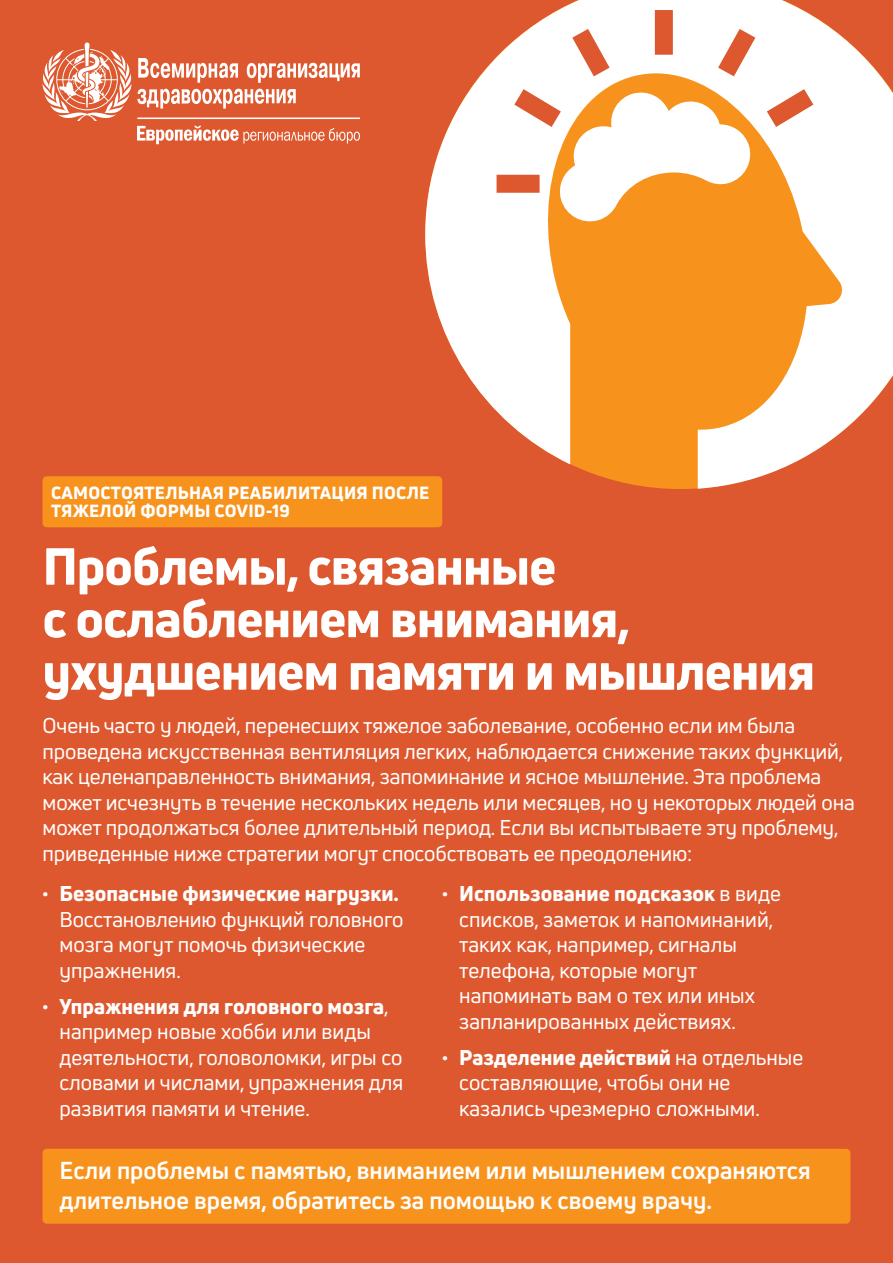
<style>
.page{position:relative;width:893px;height:1263px;background:#dd582e}
.page>*{position:absolute;margin:0;border:0;box-sizing:border-box;transform-origin:0 0}
.t1{font:800 51px/52.5px "Uni Neue";letter-spacing:-.015em;color:#fff}
.t2{font:700 24px/30px "Uni Neue";color:#fff}
.t3{font:21px/25.5px "Uni Neue";letter-spacing:-.005em;color:#fff}
.t4{font:800 17.25px/18px "Uni Neue";letter-spacing:.015em;color:#fff}
.s1{font-weight:900}
.s2{font-weight:800}
</style>
<div class="page">
<svg style="left:425px;top:29px;width:468px;height:460px"></svg>
<svg style="left:479px;top:0;width:354px;height:202px"></svg>
<svg style="left:557px;top:89px;width:197px;height:136px;background:#fbd2a2"></svg>
<div style="left:43px;top:1149px;width:807px;height:75px;background:#f7931d;border-radius:4px"></div>
<svg style="left:42px;top:43px;width:318px;height:101px"></svg>
<hr style="left:137px;top:118px;width:223px;height:1px;background:#fff">
<div style="left:43px;top:476px;width:399px;height:51px;background:#f7931d;border-radius:4px"></div>
<p class="t4" style="left:51px;top:483px;width:380px">САМОСТОЯТЕЛЬНАЯ РЕАБИЛИТАЦИЯ ПОСЛЕ<br>ТЯЖЕЛОЙ ФОРМЫ COVID-19</p>
<p class="t1" style="left:43px;top:539px;width:774px">Проблемы, связанные<br>с ослаблением внимания, ухудшением памяти и мышления</p>
<p class="t3" style="left:43px;top:713px;width:814px">Очень часто у людей, перенесших тяжелое заболевание, особенно если им была проведена искусственная вентиляция легких, наблюдается снижение таких функций, как целенаправленность внимания, запоминание и ясное мышление. Эта проблема может исчезнуть в течение нескольких недель или месяцев, но у некоторых людей она может продолжаться более длительный период. Если вы испытываете эту проблему, приведенные ниже стратегии могут способствовать ее преодолению:</p>
<p class="t3" style="left:60px;top:881px;width:346px;text-indent:-17px"><span class="s1">·</span> <span class="s2">Безопасные физические нагрузки.<br></span>Восстановлению функций головного мозга могут помочь физические упражнения.</p>
<p class="t3" style="left:60px;top:993px;width:345px;text-indent:-17px"><span class="s1">·</span> <span class="s2">Упражнения для головного мозга</span>, например новые хобби или виды деятельности, головоломки, игры со словами и числами, упражнения для развития памяти и чтение.</p>
<p class="t3" style="left:459px;top:881px;width:323px;text-indent:-17px"><span class="s1">·</span> <span class="s2">Использование подсказок</span> в виде списков, заметок и напоминаний, таких как, например, сигналы телефона, которые могут напоминать вам о тех или иных запланированных действиях.</p>
<p class="t3" style="left:459px;top:1044px;width:345px;text-indent:-17px"><span class="s1">·</span> <span class="s2">Разделение действий</span> на отдельные составляющие, чтобы они не казались чрезмерно сложными.</p>
<p class="t2" style="left:60px;top:1155px;width:753px">Если проблемы с памятью, вниманием или мышлением сохраняются длительное время, обратитесь за помощью к своему врачу.</p>
</div>
